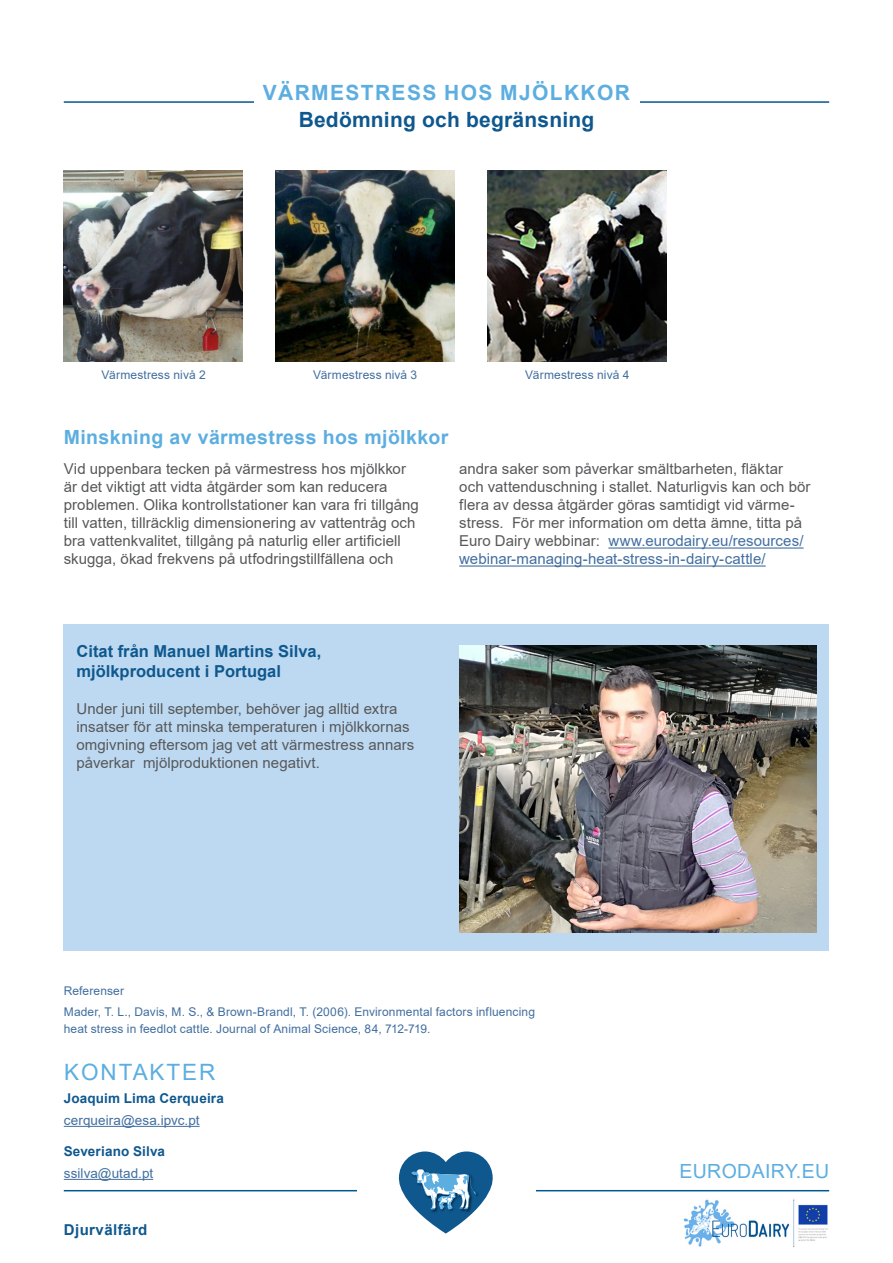
<style>
.page{position:relative;width:893px;height:1263px;background:#fff}
.page>*{position:absolute;margin:0;border:0;box-sizing:border-box;transform-origin:0 0}
.Contact{font:22.5px "Arial";letter-spacing:.085em;color:#5daee0}
.Header_titel2{font:700 21px "Arial";letter-spacing:.01em;color:#0f588e}
.Header_title1{font:700 21px "Arial";letter-spacing:.065em;color:#5daee0}
.Text_title1{font:700 19.5px "Arial";letter-spacing:.02em;color:#5daee0}
.eurodairy_eu{font:19.5px "Arial";letter-spacing:.02em;color:#5daee0}
.Text_title2{font:700 16.5px/19.5px "Arial";color:#0f588e}
.Text_basic{font:15px/18px "Arial";letter-spacing:.005em;color:#57585a}
.t1{font:700 15px "Arial";letter-spacing:.03em;color:#0f588e}
.Contact_adres{font:13.5px "Arial";letter-spacing:.005em;color:#416ea0}
.Contact_Naam{font:700 13.5px "Arial";letter-spacing:.01em;color:#0f588e}
.Text_acknowledgement{font:12px/16.5px "Arial";letter-spacing:.01em;color:#416ea0}
.Text_underscript{font:12px "Arial";letter-spacing:.01em;color:#416ea0}
.s1{color:#416ea0}
</style>
<div class="page">
<hr style="left:64px;top:1190px;width:765px;height:1px;background:#005991">
<hr style="left:64px;top:101px;width:765px;height:2px;background:#005991">
<div style="left:357px;top:1178px;width:179px;height:25px;background:#fff"></div>
<svg style="left:398px;top:1151px;width:95px;height:82px"></svg>
<img style="left:683px;top:1199px;width:145px;height:47px">
<div style="left:64px;top:624px;width:765px;height:326px;background:#bdd9f1"></div>
<img style="left:459px;top:645px;width:357px;height:287px">
<hr style="left:64px;top:1126px;width:136px;height:1px;background:#416ea0">
<hr style="left:64px;top:1179px;width:89px;height:1px;background:#416ea0">
<hr style="left:608px;top:547px;width:196px;height:2px;background:#416ea0">
<hr style="left:459px;top:565px;width:307px;height:2px;background:#416ea0">
<img style="left:64px;top:170px;width:178px;height:191px">
<img style="left:276px;top:170px;width:178px;height:191px">
<img style="left:488px;top:170px;width:178px;height:191px">
<div style="left:254px;top:85px;width:385px;height:53px;background:#fff"></div>
<p class="Header_title1" style="left:263px;top:78px;width:369px">VÄRMESTRESS HOS MJÖLKKOR</p>
<p class="Header_titel2" style="left:299px;top:105px;width:297px">Bedömning och begränsning</p>
<p class="Text_underscript" style="left:101px;top:366px;width:106px">Värmestress nivå 2</p>
<p class="Text_underscript" style="left:313px;top:366px;width:106px">Värmestress nivå 3</p>
<p class="Text_underscript" style="left:525px;top:366px;width:106px">Värmestress nivå 4</p>
<p class="Text_title1" style="left:64px;top:423px;width:386px">Minskning av värmestress hos mjölkkor</p>
<p class="Text_basic" style="left:64px;top:460px;width:357px">Vid uppenbara tecken på värmestress hos mjölkkor är det viktigt att vidta åtgärder som kan reducera problemen. Olika kontrollstationer kan vara fri tillgång till vatten, tillräcklig dimensionering av vattentråg och bra vattenkvalitet, tillgång på naturlig eller artificiell skugga, ökad frekvens på utfodringstillfällena och</p>
<p class="Text_basic" style="left:459px;top:460px;width:353px">andra saker som påverkar smältbarheten, fläktar och vattenduschning i stallet. Naturligvis kan och bör flera av dessa åtgärder göras samtidigt vid värme&shy;stress. För mer information om detta ämne, titta på Euro Dairy webbinar: <span class="s1">www.eurodairy.eu/resources/ webinar-managing-heat-stress-in-dairy-cattle/</span></p>
<p class="Text_title2" style="left:77px;top:642px;width:246px">Citat från Manuel Martins Silva, mjölkproducent i Portugal</p>
<p class="Text_basic" style="left:77px;top:699px;width:339px">Under juni till september, behöver jag alltid extra insatser för att minska temperaturen i mjölkkornas omgivning eftersom jag vet att värmestress annars påverkar mjölproduktionen negativt.</p>
<p class="Text_acknowledgement" style="left:64px;top:983px;width:62px">Referenser</p>
<p class="Text_acknowledgement" style="left:64px;top:1003px;width:473px">Mader, T. L., Davis, M. S., &amp; Brown-Brandl, T. (2006). Environmental factors influencing heat stress in feedlot cattle. Journal of Animal Science, 84, 712-719.</p>
<p class="Contact" style="left:64px;top:1057px;width:153px">KONTAKTER</p>
<p class="Contact_Naam" style="left:64px;top:1088px;width:162px">Joaquim Lima Cerqueira</p>
<p class="Contact_adres" style="left:64px;top:1111px;width:137px">cerqueira@esa.ipvc.pt</p>
<p class="Contact_Naam" style="left:64px;top:1141px;width:103px">Severiano Silva</p>
<p class="Contact_adres" style="left:64px;top:1164px;width:91px">ssilva@utad.pt</p>
<p class="eurodairy_eu" style="left:679px;top:1158px;width:151px">EURODAIRY.EU</p>
<p class="t1" style="left:64px;top:1219px;width:85px">Djurvälfärd</p>
</div>
